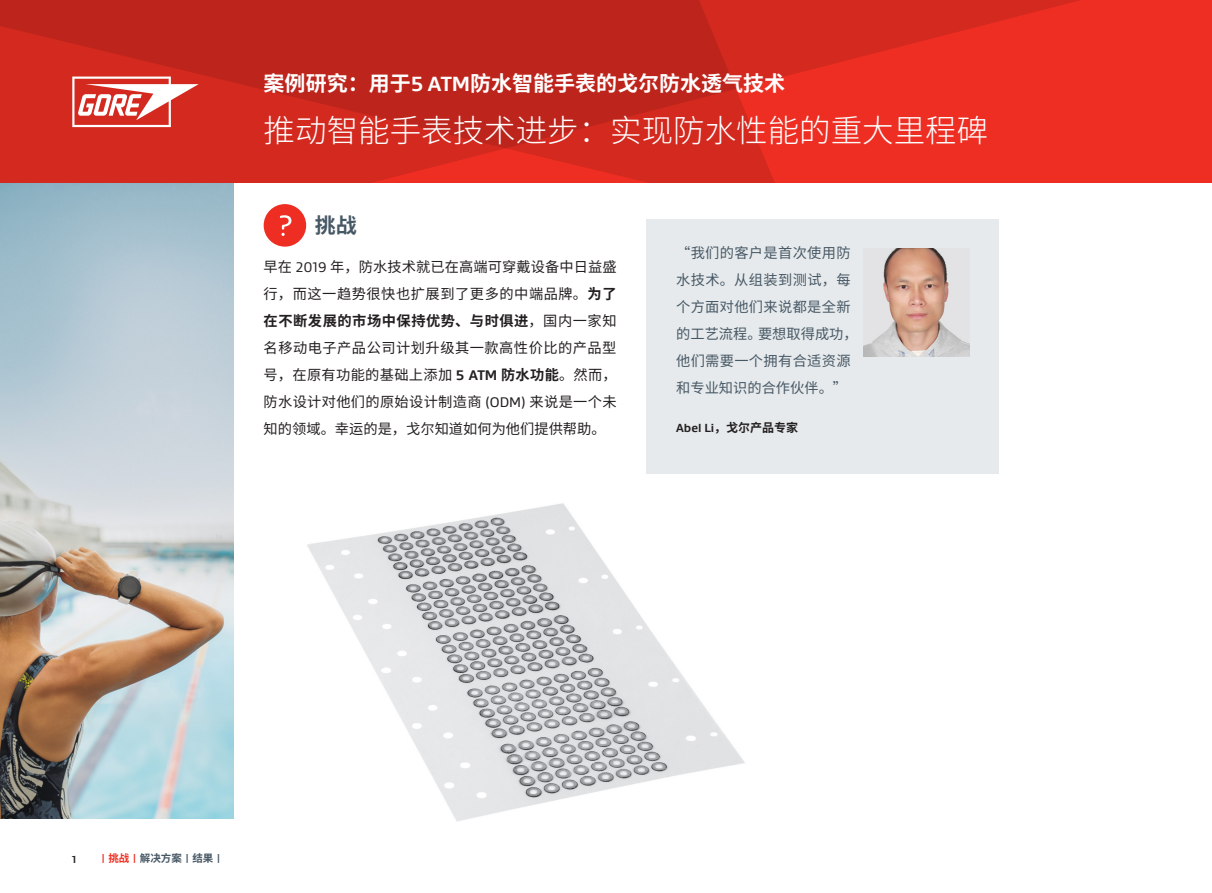
<style>
.page{position:relative;width:1212px;height:893px;background:#fff}
.page>*{position:absolute;margin:0;border:0;box-sizing:border-box;transform-origin:0 0}
.t1{font:300 31.5px "Noto Sans CJ Ksc";color:#fff}
.t2{font:700 21px "Noto Sans CJ Ksc";color:#fff}
.Case_Chall_Sol_Result_14_16pt{font:700 21px "Noto Sans CJ Ksc";color:#475865}
.Body_Text_9_5_13{font:14.25px/27px "Noto Sans CJ Ksc";letter-spacing:.02em;color:#231f20;text-align:justify}
.Case_Quote_9_5_13{font:14.25px/27px "Noto Sans CJ Ksc";letter-spacing:.02em;color:#475865}
.Case_Quote_People_8_10{font:700 12px "Noto Sans CJ Ksc";color:#231f20}
.Legal_Text_7_8_5{font:700 10.5px "Noto Sans CJ Ksc";color:#475865}
.t3{font:700 10.5px "Gore Gustan";color:#231f20}
.s1{font-family:"Gore Gustan"}
.s2{font-weight:700}
.s3{font-family:"Gore Gustan";font-weight:700}
.s4{font-family:"Gore Gustan";color:#ee2e22}
.s5{color:#ee2e22}
</style>
<div class="page">
<div style="left:264px;top:204px;width:42px;height:43px;background:#ee2e22;border-radius:50%"></div>
<svg style="left:280px;top:215px;width:11px;height:21px"></svg>
<div style="left:646px;top:219px;width:353px;height:254px;background:#e6eaec"></div>
<img style="left:863px;top:248px;width:106px;height:108px">
<img style="left:0;top:183px;width:234px;height:636px">
<img style="left:307px;top:503px;width:438px;height:319px">
<div style="left:0;top:0;width:1212px;height:183px;background:#ee2e22"></div>
<svg style="left:789px;top:0;width:291px;height:75px;fill:#d7291f"></svg>
<svg style="left:0;top:0;width:789px;height:183px;background:#c9271d"></svg>
<svg style="left:72px;top:77px;width:127px;height:50px;background:#e47973"></svg>
<h2 class="t2" style="left:264px;top:71px;width:523px">案例研究：用于<span class="s1">5 ATM</span>防水智能手表的戈尔防水透气技术</h2>
<h1 class="t1" style="left:264px;top:113px;width:726px">推动智能手表技术进步：实现防水性能的重大里程碑</h1>
<p class="Case_Chall_Sol_Result_14_16pt" style="left:315px;top:214px;width:43px">挑战</p>
<p class="Body_Text_9_5_13" style="left:264px;top:254px;width:354px">早在 <span class="s1">2019</span> 年，防水技术就已在高端可穿戴设备中日益盛行，而这一趋势很快也扩展到了更多的中端品牌。<span class="s2">为了在不断发展的市场中保持优势、与时俱进</span>，国内一家知名移动电子产品公司计划升级其一款高性价比的产品型号，在原有功能的基础上添加 <span class="s3">5 ATM</span> <span class="s2">防水功能</span>。然而，防水设计对他们的原始设计制造商 <span class="s1">(ODM)</span> 来说是一个未知的领域。幸运的是，戈尔知道如何为他们提供帮助。</p>
<p class="Case_Quote_9_5_13" style="left:676px;top:240px;width:183px">“我们的客户是首次使用防水技术。从组装到测试，每个方面对他们来说都是全新的工艺流程。要想取得成功，他们需要一个拥有合适资源和专业知识的合作伙伴。”</p>
<p class="Case_Quote_People_8_10" style="left:676px;top:421px;width:124px"><span class="s1">Abel Li</span>，戈尔产品专家</p>
<p class="t3" style="left:72px;top:852px;width:6px">1</p>
<p class="Legal_Text_7_8_5" style="left:100px;top:852px;width:123px"><span class="s4">|</span> <span class="s5">挑战</span> <span class="s4">|</span> 解决方案 <span class="s1">|</span> 结果 <span class="s1">|</span></p>
</div>
